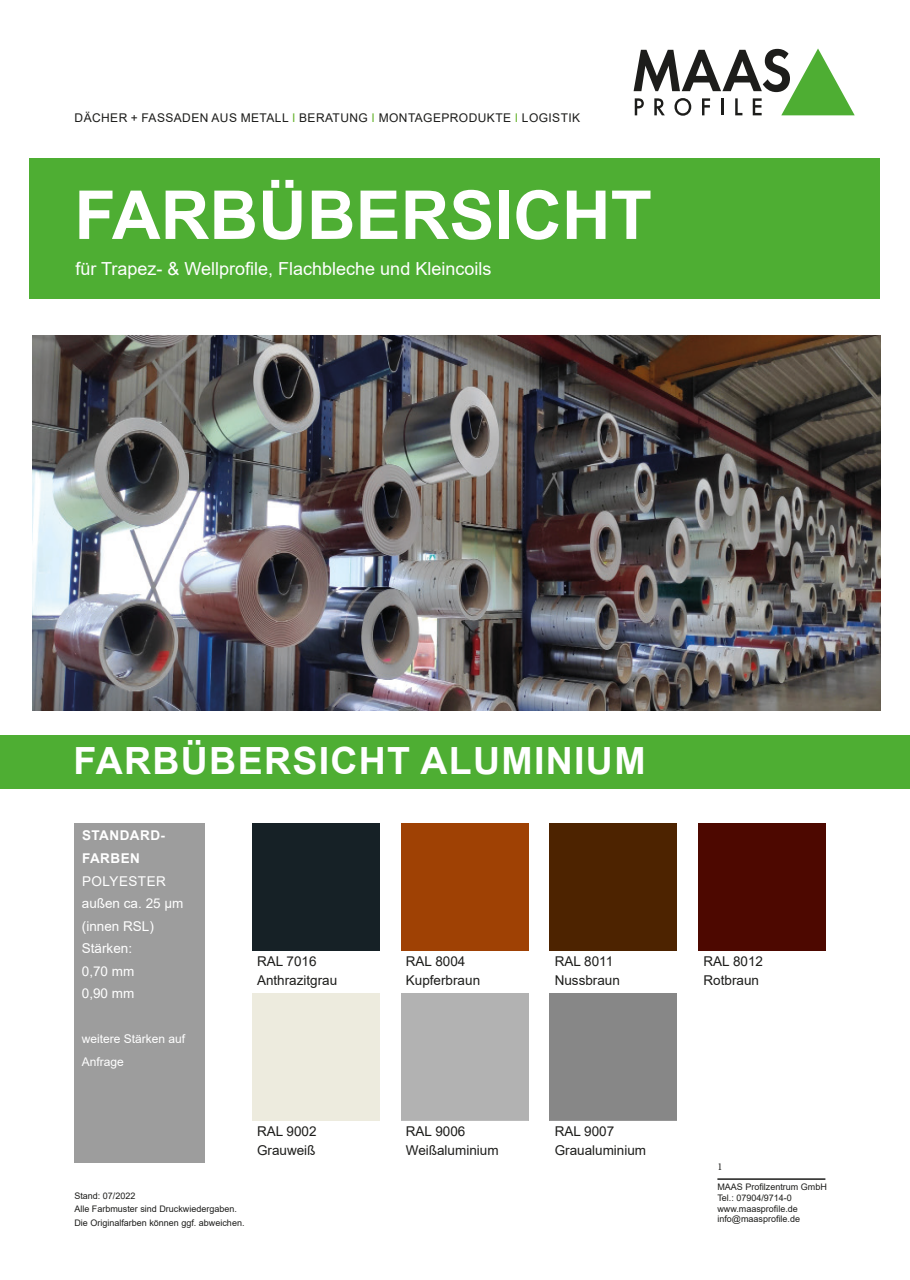
<style>
.page{position:relative;width:910px;height:1280px;background:#fff}
.page>*{position:absolute;margin:0;border:0;box-sizing:border-box;transform-origin:0 0}
.t1{font:700 67.5px "Arial";color:#fff}
.Fließtext_Hervorhebu{font:700 37.5px "Arial";letter-spacing:.035em;color:#fff}
.t2{font:18px "Arial";color:#fff}
.t3{font:13.5px "Arial";color:#1d1d1b}
.t4{font:13.5px "Arial";color:#fff}
.t5{font:700 13.5px "Arial";letter-spacing:.035em;color:#fff}
.t6{font:13.5px "Arial";letter-spacing:.035em;color:#fff}
.Head_01{font:12px "Arial";letter-spacing:.035em;color:#1d1d1b}
.t7{font:12px/22.5px "Arial";color:#fff}
.t8{font:10.5px "Minion Pro";color:#1d1d1b}
.TAB____Anmerkungen{font:9px "Arial";color:#1d1d1b}
.s1{color:#66b32e}
</style>
<div class="page">
<div style="left:30px;top:158px;width:850px;height:141px;background:#4eae33"></div>
<svg style="left:634px;top:48px;width:221px;height:68px"></svg>
<div style="left:74px;top:823px;width:130px;height:340px;background:#9d9d9d"></div>
<div style="left:252px;top:823px;width:127px;height:128px;background:#162126"></div>
<div style="left:401px;top:823px;width:127px;height:128px;background:#9f4104"></div>
<div style="left:550px;top:823px;width:127px;height:128px;background:#4d2300"></div>
<div style="left:698px;top:823px;width:128px;height:128px;background:#4d0800"></div>
<div style="left:252px;top:993px;width:127px;height:128px;background:#edebde"></div>
<div style="left:401px;top:993px;width:127px;height:128px;background:#b2b2b2"></div>
<div style="left:550px;top:993px;width:127px;height:128px;background:#878787"></div>
<div style="left:0;top:735px;width:910px;height:54px;background:#4eae33"></div>
<img style="left:32px;top:336px;width:848px;height:374px">
<hr style="left:717px;top:1178px;width:108px;height:2px;background:#1d1d1b">
<p class="Head_01" style="left:75px;top:110px;width:507px">DÄCHER + FASSADEN AUS METALL <span class="s1">I</span> BERATUNG <span class="s1">I</span> MONTAGEPRODUKTE <span class="s1">I</span> LOGISTIK</p>
<p class="t1" style="left:74px;top:168px;width:579px">FARBÜBERSICHT</p>
<p class="t2" style="left:76px;top:256px;width:417px">für Trapez- &amp; Wellprofile, Flachbleche und Kleincoils</p>
<p class="Fließtext_Hervorhebu" style="left:74px;top:734px;width:573px">FARBÜBERSICHT ALUMINIUM</p>
<p class="t5" style="left:82px;top:826px;width:84px">STANDARD-</p>
<p class="t5" style="left:82px;top:849px;width:59px">FARBEN</p>
<p class="t6" style="left:82px;top:871px;width:85px">POLYESTER</p>
<p class="t4" style="left:82px;top:894px;width:103px">außen ca. 25 μm</p>
<p class="t4" style="left:82px;top:916px;width:74px">(innen RSL)</p>
<p class="t4" style="left:82px;top:939px;width:52px">Stärken:</p>
<p class="t4" style="left:82px;top:961px;width:54px">0,70 mm</p>
<p class="t4" style="left:82px;top:984px;width:54px">0,90 mm</p>
<p class="t7" style="left:82px;top:1027px;width:105px">weitere Stärken auf<br>Anfrage</p>
<p class="t3" style="left:257px;top:952px;width:61px">RAL 7016</p>
<p class="t3" style="left:257px;top:971px;width:82px">Anthrazitgrau</p>
<p class="t3" style="left:257px;top:1122px;width:61px">RAL 9002</p>
<p class="t3" style="left:257px;top:1141px;width:60px">Grauweiß</p>
<p class="TAB____Anmerkungen" style="left:74px;top:1189px;width:63px">Stand: 07/2022</p>
<p class="TAB____Anmerkungen" style="left:74px;top:1203px;width:164px">Alle Farbmuster sind Druckwiedergaben.</p>
<p class="TAB____Anmerkungen" style="left:74px;top:1216px;width:172px">Die Originalfarben können ggf. abweichen.</p>
<p class="t3" style="left:406px;top:952px;width:61px">RAL 8004</p>
<p class="t3" style="left:406px;top:971px;width:76px">Kupferbraun</p>
<p class="t3" style="left:406px;top:1122px;width:61px">RAL 9006</p>
<p class="t3" style="left:406px;top:1141px;width:94px">Weißaluminium</p>
<p class="t3" style="left:555px;top:952px;width:60px">RAL 8011</p>
<p class="t3" style="left:555px;top:971px;width:67px">Nussbraun</p>
<p class="t3" style="left:555px;top:1122px;width:61px">RAL 9007</p>
<p class="t3" style="left:555px;top:1141px;width:93px">Graualuminium</p>
<p class="t3" style="left:703px;top:952px;width:61px">RAL 8012</p>
<p class="t3" style="left:703px;top:971px;width:57px">Rotbraun</p>
<p class="t8" style="left:717px;top:1160px;width:7px">1</p>
<p class="TAB____Anmerkungen" style="left:717px;top:1180px;width:111px">MAAS Profilzentrum GmbH</p>
<p class="TAB____Anmerkungen" style="left:717px;top:1191px;width:76px">Tel.: 07904/9714-0</p>
<p class="TAB____Anmerkungen" style="left:717px;top:1202px;width:82px">www.maasprofile.de</p>
<p class="TAB____Anmerkungen" style="left:717px;top:1213px;width:84px">info@maasprofile.de</p>
</div>
